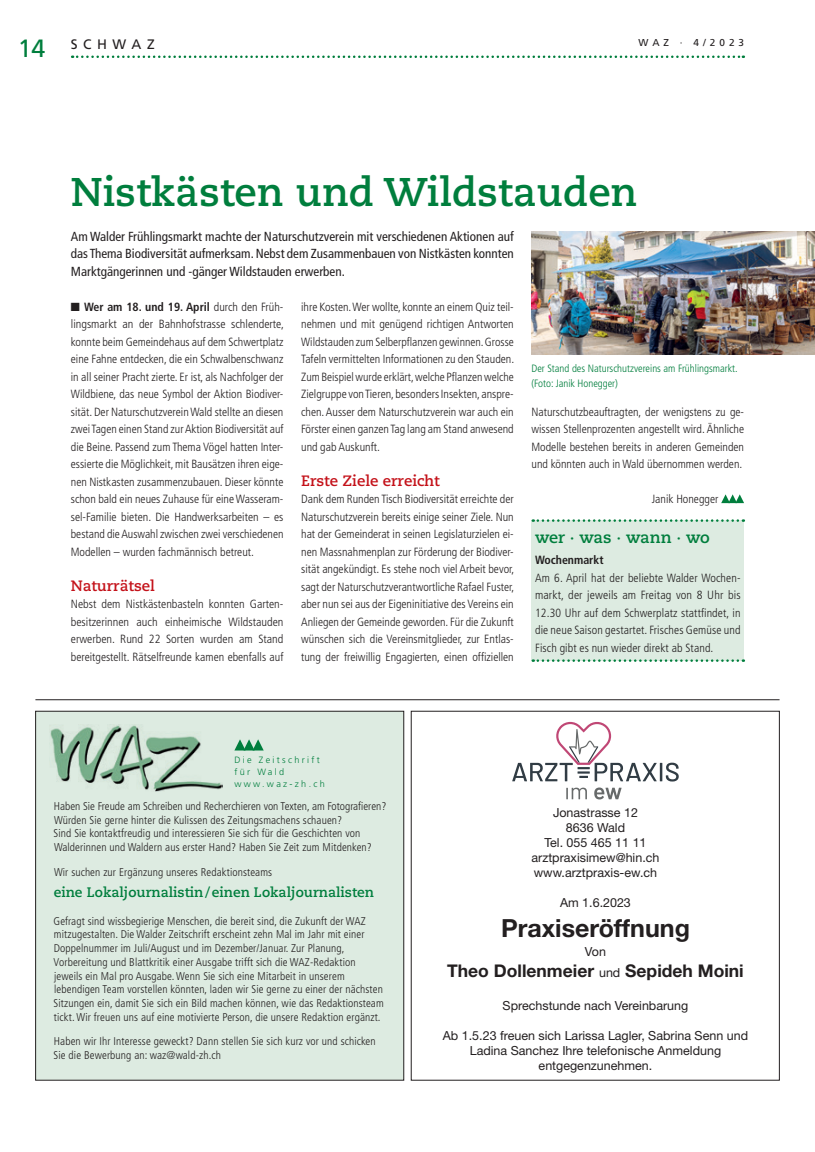
<style>
.page{position:relative;width:815px;height:1152px;background:#fff}
.page>*{position:absolute;margin:0;border:0;box-sizing:border-box;transform-origin:0 0}
.t1{font:700 40px "Caecilia";color:#007e3d}
.t2{font:700 25px "Helvetica Neue LT Std";color:#231f20}
.t3{font:25px "Frutiger LT Std";color:#007e3d}
.t4{font:700 17.5px "Helvetica Neue LT Std";color:#231f20}
.t5{font:700 16.25px "Caecilia";letter-spacing:-.01em;color:#007e3d}
.t6{font:700 15px "Caecilia";color:#c4121a}
.t7{font:700 13.75px "Caecilia";color:#007e3d}
.t8{font:13.75px "Frutiger LT Std";letter-spacing:.4em;color:#231f20}
.t9{font:condensed 13.12px/17.5px "Frutiger LT Std";color:#231f20;text-align:justify}
.t10{font:12.5px/15px "Helvetica Neue LT Std";color:#231f20;text-align:center}
.t11{font:300 condensed 11.88px/17.5px "Frutiger LT Std";color:#231f20;text-align:justify}
.t12{font:700 condensed 11.88px "Frutiger LT Std";color:#231f20}
.t13{font:300 condensed 11.25px/13.8px "Frutiger LT Std";letter-spacing:.01em;color:#231f20}
.t14{font:300 condensed 10.62px/15px "Frutiger LT Std";color:#007e3d}
.t15{font:10px "Frutiger LT Std";letter-spacing:.4em;color:#231f20}
.t16{font:300 9.12px/11.8px "Frutiger LT Std";letter-spacing:.255em;color:#007e3d}
.s1{font-weight:700}
.s2{font-weight:400;font-size:12.5px}
</style>
<div class="page">
<svg style="left:72px;top:56px;width:672px;height:2px"></svg>
<div style="left:36px;top:711px;width:368px;height:368px;background:#ddebe1"></div>
<svg style="left:234px;top:739px;width:30px;height:11px"></svg>
<img style="left:50px;top:724px;width:172px;height:67px">
<div style="left:35px;top:711px;width:369px;height:369px;border:1px solid #231f20"></div>
<svg style="left:512px;top:721px;width:167px;height:60px"></svg>
<svg style="left:566px;top:787px;width:21px;height:12px"></svg>
<svg style="left:594px;top:787px;width:28px;height:12px"></svg>
<div style="left:411px;top:711px;width:369px;height:369px;border:1px solid #231f20"></div>
<hr style="left:35px;top:699px;width:745px;height:1px;background:#231f20">
<div style="left:531px;top:520px;width:213px;height:140px;background:#ddebe1"></div>
<svg style="left:533px;top:519px;width:211px;height:3px"></svg>
<svg style="left:533px;top:659px;width:211px;height:3px"></svg>
<img style="left:531px;top:232px;width:284px;height:122px">
<svg style="left:721px;top:494px;width:23px;height:9px"></svg>
<h2 class="t3" style="left:18px;top:33px;width:29px">14</h2>
<p class="t8" style="left:71px;top:36px;width:85px">SCHWAZ</p>
<p class="t15" style="left:639px;top:37px;width:107px">WAZ · 4/2023</p>
<h1 class="t1" style="left:71px;top:168px;width:568px">Nistkästen und Wildstauden</h1>
<p class="t9" style="left:71px;top:227px;width:444px">Am Walder Frühlingsmarkt machte der Naturschutzverein mit verschiedenen Aktionen auf das Thema Biodiversität aufmerksam. Nebst dem Zusammenbauen von Nistkästen konnten Marktgängerinnen und -gänger Wildstauden erwerben.</p>
<p class="t11" style="left:301px;top:298px;width:215px">ihre Kosten. Wer wollte, konnte an einem Quiz teil&shy;nehmen und mit genügend richtigen Antworten Wildstauden zum Selberpflanzen gewinnen. Grosse Tafeln vermittelten Informationen zu den Stauden.<br>Zum Beispiel wurde erklärt, welche Pflanzen welche Zielgruppe von Tieren, besonders Insekten, anspre&shy;chen. Ausser dem Naturschutzverein war auch ein Förster einen ganzen Tag lang am Stand anwesend und gab Auskunft.</p>
<p class="t6" style="left:301px;top:471px;width:140px">Erste Ziele erreicht</p>
<p class="t11" style="left:301px;top:490px;width:215px">Dank dem Runden Tisch Biodiversität erreichte der Naturschutzverein bereits einige seiner Ziele. Nun hat der Gemeinderat in seinen Legislaturzielen ei&shy;nen Massnahmenplan zur Förderung der Biodiver&shy;sität angekündigt. Es stehe noch viel Arbeit bevor, sagt der Naturschutzverantwortliche Rafael Fuster, aber nun sei aus der Eigeninitiative des Vereins ein Anliegen der Gemeinde geworden. Für die Zukunft wünschen sich die Vereinsmitglieder, zur Entlas&shy;tung der freiwillig Engagierten, einen offiziellen</p>
<p class="t11" style="left:71px;top:298px;width:215px">■ <span class="s1">Wer am 18. und 19. April</span> durch den Früh&shy;lingsmarkt an der Bahnhofstrasse schlenderte, konnte beim Gemeindehaus auf dem Schwertplatz eine Fahne entdecken, die ein Schwalbenschwanz in all seiner Pracht zierte. Er ist, als Nachfolger der Wildbiene, das neue Symbol der Aktion Biodiver&shy;sität. Der Naturschutzverein Wald stellte an diesen zwei Tagen einen Stand zur Aktion Biodiversität auf die Beine. Passend zum Thema Vögel hatten Inter&shy;essierte die Möglichkeit, mit Bausätzen ihren eige&shy;nen Nistkasten zusammenzubauen. Dieser könnte schon bald ein neues Zuhause für eine Wasseram&shy;sel-Familie bieten. Die Handwerksarbeiten – es bestand die Auswahl zwischen zwei verschiedenen Modellen – wurden fachmännisch betreut.</p>
<p class="t6" style="left:71px;top:576px;width:86px">Naturrätsel</p>
<p class="t11" style="left:71px;top:595px;width:214px">Nebst dem Nistkästenbasteln konnten Garten&shy;besitzerinnen auch einheimische Wildstauden erwerben. Rund 22 Sorten wurden am Stand bereitgestellt. Rätselfreunde kamen ebenfalls auf</p>
<p class="t14" style="left:531px;top:361px;width:208px">Der Stand des Naturschutzvereins am Frühlingsmarkt. (Foto: Janik Honegger)</p>
<p class="t11" style="left:531px;top:403px;width:214px">Naturschutzbeauftragten, der wenigstens zu ge&shy;wissen Stellenprozenten angestellt wird. Ähnliche Modelle bestehen bereits in anderen Gemeinden und könnten auch in Wald übernommen werden.</p>
<p class="t11" style="left:652px;top:490px;width:68px">Janik Honegger</p>
<h3 class="t5" style="left:535px;top:528px;width:176px">wer · was · wann · wo</h3>
<p class="t12" style="left:535px;top:553px;width:70px">Wochenmarkt</p>
<p class="t11" style="left:535px;top:569px;width:207px">Am 6. April hat der beliebte Walder Wochen&shy;markt, der jeweils am Freitag von 8 Uhr bis 12.30 Uhr auf dem Schwerplatz stattfindet, in die neue Saison gestartet. Frisches Gemüse und Fisch gibt es nun wieder direkt ab Stand.</p>
<p class="t16" style="left:234px;top:754px;width:92px">Die Zeitschrift für Wald www.waz-zh.ch</p>
<p class="t13" style="left:54px;top:799px;width:334px">Haben Sie Freude am Schreiben und Recherchieren von Texten, am Fotografieren?<br>Würden Sie gerne hinter die Kulissen des Zeitungsmachens schauen?<br>Sind Sie kontaktfreudig und interessieren Sie sich für die Geschichten von Walderinnen und Waldern aus erster Hand? Haben Sie Zeit zum Mitdenken?</p>
<p class="t13" style="left:54px;top:865px;width:220px">Wir suchen zur Ergänzung unseres Redaktionsteams</p>
<p class="t7" style="left:54px;top:883px;width:322px">eine Lokaljournalistin/einen Lokaljournalisten</p>
<p class="t13" style="left:54px;top:914px;width:332px">Gefragt sind wissbegierige Menschen, die bereit sind, die Zukunft der WAZ mitzugestalten. Die Walder Zeitschrift erscheint zehn Mal im Jahr mit einer Doppelnummer im Juli/August und im Dezember/Januar. Zur Planung, Vorbereitung und Blattkritik einer Ausgabe trifft sich die WAZ-Redaktion jeweils ein Mal pro Ausgabe. Wenn Sie sich eine Mitarbeit in unserem lebendigen Team vorstellen könnten, laden wir Sie gerne zu einer der nächsten Sitzungen ein, damit Sie sich ein Bild machen können, wie das Redaktionsteam tickt. Wir freuen uns auf eine motivierte Person, die unsere Redaktion ergänzt.</p>
<p class="t13" style="left:54px;top:1034px;width:324px">Haben wir Ihr Interesse geweckt? Dann stellen Sie sich kurz vor und schicken<br>Sie die Bewerbung an: waz@wald-zh.ch</p>
<p class="t10" style="left:531px;top:805px;width:130px">Jonastrasse 12<br>8636 Wald<br>Tel. 055 465 11 11 arztpraxisimew@hin.ch www.arztpraxis-ew.ch</p>
<p class="t10" style="left:560px;top:895px;width:72px">Am 1.6.2023</p>
<h2 class="t2" style="left:501px;top:912px;width:190px">Praxiseröffnung</h2>
<p class="t10" style="left:585px;top:943px;width:23px">Von</p>
<h3 class="t4" style="left:447px;top:959px;width:298px">Theo Dollenmeier <span class="s2">und</span> Sepideh Moini</h3>
<p class="t10" style="left:503px;top:997px;width:187px">Sprechstunde nach Vereinbarung</p>
<p class="t10" style="left:443px;top:1027px;width:307px">Ab 1.5.23 freuen sich Larissa Lagler, Sabrina Senn und<br>Ladina Sanchez Ihre telefonische Anmeldung entgegenzunehmen.</p>
</div>
